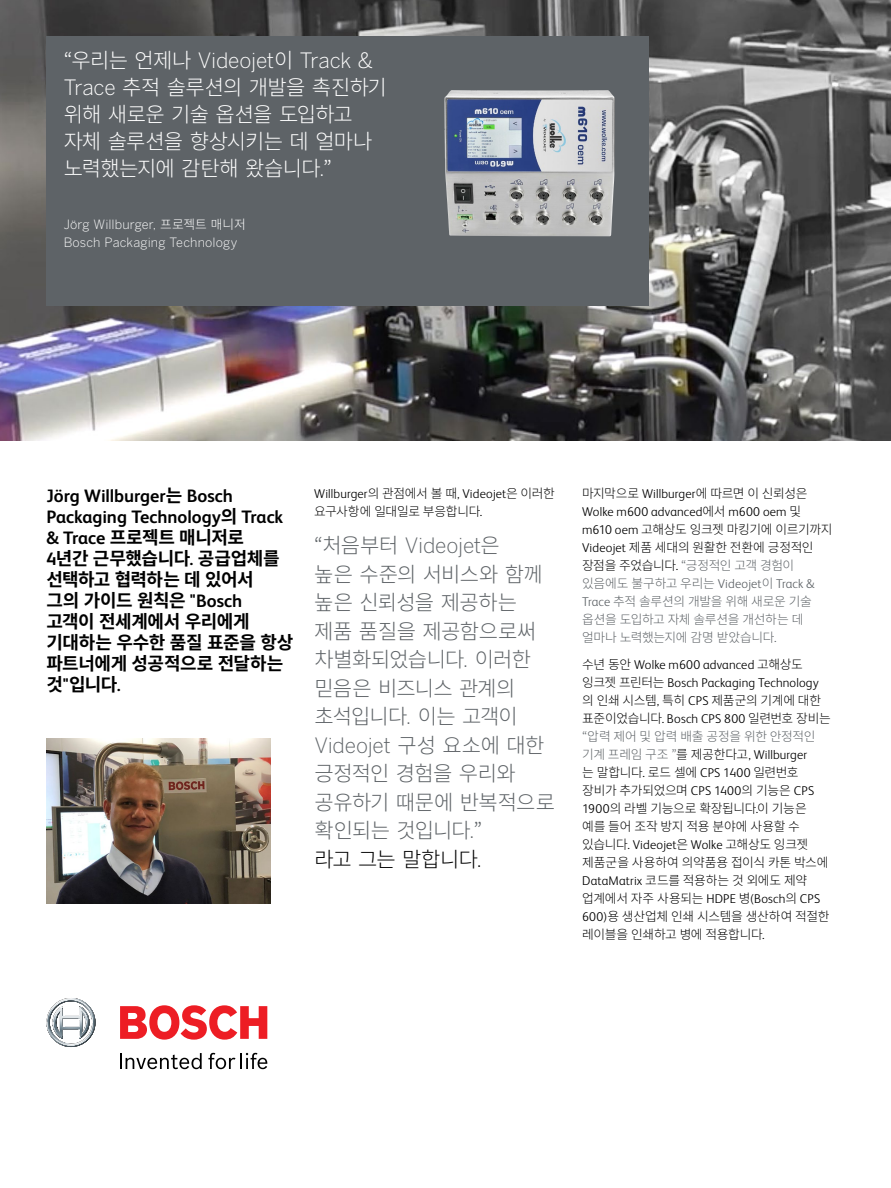
<style>
.page{position:relative;width:891px;height:1188px;background:#fff}
.page>*{position:absolute;margin:0;border:0;box-sizing:border-box;transform-origin:0 0}
.t1{font:300 21px/28.5px "Noto Sans CJ Kkr";letter-spacing:-.035em;color:#5e6367}
.t2{font:300 21px/27px "Noto Sans CJ Kkr";letter-spacing:-.035em;color:#fff}
.t3{font:300 21px "Benton Gothic";letter-spacing:-.015em;color:#5e6367}
.t4{font:300 21px "Benton Gothic";letter-spacing:-.015em;color:#fff}
.t5{font:700 18px/21px "Noto Sans CJ Kkr";letter-spacing:-.025em;color:#000}
.t6{font:700 18px/21px "FS Albert Pro";letter-spacing:-.005em;color:#000}
.t7{font:300 12.75px/18px "Noto Sans CJ Kkr";letter-spacing:-.03em;color:#000}
.t8{font:300 12.75px/18px "FS Albert Pro";letter-spacing:.01em;color:#000}
.t9{font:300 12.75px/18px "Noto Sans CJ Kkr";letter-spacing:-.025em;color:#5e6367}
.t10{font:300 12.75px/18px "Benton Gothic";letter-spacing:.01em;color:#fff}
.t11{font:300 12.75px "FS Albert Pro";letter-spacing:.01em;color:#5e6367}
.s1{font-family:"Noto Sans CJ Kkr"}
.s2{font-family:"Benton Gothic"}
.s3{font-family:"FS Albert Pro"}
.s4{color:#000}
.s5{font-family:"Benton Gothic";color:#000}
.s6{color:#5e6367}
.s7{font-family:"Noto Sans CJ Kkr";color:#5e6367}
</style>
<div class="page">
<img style="left:0;top:0;width:891px;height:441px">
<svg style="left:46px;top:998px;width:50px;height:49px"></svg>
<svg style="left:120px;top:1053px;width:82px;height:16px"></svg>
<svg style="left:208px;top:1053px;width:27px;height:16px"></svg>
<svg style="left:241px;top:1053px;width:26px;height:16px"></svg>
<svg style="left:120px;top:1005px;width:147px;height:35px"></svg>
<div style="left:46px;top:36px;width:603px;height:270px;background:#5e6367"></div>
<img style="left:444px;top:90px;width:171px;height:146px">
<img style="left:46px;top:739px;width:225px;height:165px">
<h1 class="t4" style="left:64px;top:49px;width:311px"><span class="s1">“우리는 언제나</span> Videojet<span class="s1">이</span> Track &amp;</h1>
<h1 class="t2" style="left:64px;top:75px;width:325px"><span class="s2">Trace</span> 추적 솔루션의 개발을 촉진하기 위해 새로운 기술 옵션을 도입하고 자체 솔루션을 향상시키는 데 얼마나 노력했는지에 감탄해 왔습니다<span class="s2">.</span>”</h1>
<p class="t10" style="left:64px;top:216px;width:184px">Jörg Willburger, <span class="s1">프로젝트 매니저<br></span>Bosch Packaging Technology</p>
<h2 class="t6" style="left:46px;top:485px;width:238px">Jörg Willburger<span class="s1">는</span> Bosch<br>Packaging Technology<span class="s1">의</span> Track</h2>
<h2 class="t5" style="left:46px;top:527px;width:248px"><span class="s3">&amp; Trace</span> 프로젝트 매니저로<br><span class="s3">4</span>년간 근무했습니다<span class="s3">.</span> 공급업체를 선택하고 협력하는 데 있어서<br>그의 가이드 원칙은 <span class="s3">"Bosch </span>고객이 전세계에서 우리에게 기대하는 우수한 품질 표준을 항상 파트너에게 성공적으로 전달하는 것<span class="s3">"</span>입니다<span class="s3">.</span></h2>
<p class="t8" style="left:314px;top:484px;width:242px">Willburger<span class="s1">의 관점에서 볼 때</span>, Videojet<span class="s1">은 이러한</span></p>
<p class="t7" style="left:314px;top:503px;width:170px">요구사항에 일대일로 부응합니다<span class="s3">.</span></p>
<h1 class="t3" style="left:314px;top:533px;width:187px"><span class="s1">“처음부터</span> Videojet<span class="s1">은</span></h1>
<h1 class="t1" style="left:314px;top:560px;width:230px">높은 수준의 서비스와 함께 높은 신뢰성을 제공하는 제품 품질을 제공함으로써 차별화되었습니다<span class="s2">.</span> 이러한 믿음은 비즈니스 관계의 초석입니다<span class="s2">.</span> 이는 고객이</h1>
<h1 class="t3" style="left:314px;top:733px;width:232px">Videojet <span class="s1">구성 요소에 대한</span></h1>
<h1 class="t1" style="left:314px;top:760px;width:242px">긍정적인 경험을 우리와 공유하기 때문에 반복적으로 확인되는 것입니다<span class="s2">.</span>”<br><span class="s4">라고 그는 말합니다</span><span class="s5">.</span></h1>
<p class="t7" style="left:582px;top:485px;width:227px">마지막으로 <span class="s3">Willburger</span>에 따르면 이 신뢰성은</p>
<p class="t8" style="left:582px;top:502px;width:220px">Wolke m600 advanced<span class="s1">에서</span> m600 oem <span class="s1">및</span></p>
<p class="t7" style="left:582px;top:521px;width:252px"><span class="s3">m610 oem</span> 고해상도 잉크젯 마킹기에 이르기까지<br><span class="s3">Videojet</span> 제품 세대의 원활한 전환에 긍정적인 장점을 주었습니다<span class="s3">.</span> <span class="s6">“긍정적인 고객 경험이</span></p>
<p class="t11" style="left:582px;top:575px;width:234px"><span class="s1">있음에도 불구하고 우리는</span> Videojet<span class="s1">이</span> Track &amp;</p>
<p class="t9" style="left:582px;top:593px;width:231px"><span class="s3">Trace</span> 추적 솔루션의 개발을 위해 새로운 기술 옵션을 도입하고 자체 솔루션을 개선하는 데 얼마나 노력했는지에 감명 받았습니다<span class="s3">.</span></p>
<p class="t8" style="left:582px;top:655px;width:238px"><span class="s1">수년 동안</span> Wolke m600 advanced <span class="s1">고해상도 잉크젯 프린터는</span> Bosch Packaging Technology</p>
<p class="t7" style="left:582px;top:691px;width:250px">의 인쇄 시스템<span class="s3">,</span> 특히 <span class="s3">CPS</span> 제품군의 기계에 대한 표준이었습니다<span class="s3">. Bosch CPS 800</span> 일련번호 장비는 <span class="s6">“압력 제어 및 압력 배출 공정을 위한 안정적인</span></p>
<p class="t8" style="left:582px;top:745px;width:227px"><span class="s7">기계 프레임 구조 ”</span><span class="s1">를 제공한다고</span>, Willburger</p>
<p class="t7" style="left:582px;top:763px;width:234px">는 말합니다<span class="s3">.</span> 로드 셀에 <span class="s3">CPS 1400</span> 일련번호 장비가 추가되었으며 <span class="s3">CPS 1400</span>의 기능은 <span class="s3">CPS<br>1900</span>의 라벨 기능으로 확장됩니다<span class="s3">.</span>이 기능은 예를 들어 조작 방지 적용 분야에 사용할 수</p>
<p class="t8" style="left:582px;top:835px;width:228px"><span class="s1">있습니다</span>. Videojet<span class="s1">은</span> Wolke <span class="s1">고해상도 잉크젯</span></p>
<p class="t7" style="left:582px;top:853px;width:248px">제품군을 사용하여 의약품용 접이식 카톤 박스에<br><span class="s3">DataMatrix</span> 코드를 적용하는 것 외에도 제약</p>
<p class="t8" style="left:582px;top:889px;width:240px"><span class="s1">업계에서 자주 사용되는</span> HDPE <span class="s1">병</span>(Bosch<span class="s1">의</span> CPS</p>
<p class="t7" style="left:582px;top:907px;width:249px"><span class="s3">600)</span>용 생산업체 인쇄 시스템을 생산하여 적절한 레이블을 인쇄하고 병에 적용합니다<span class="s3">.</span></p>
</div>
